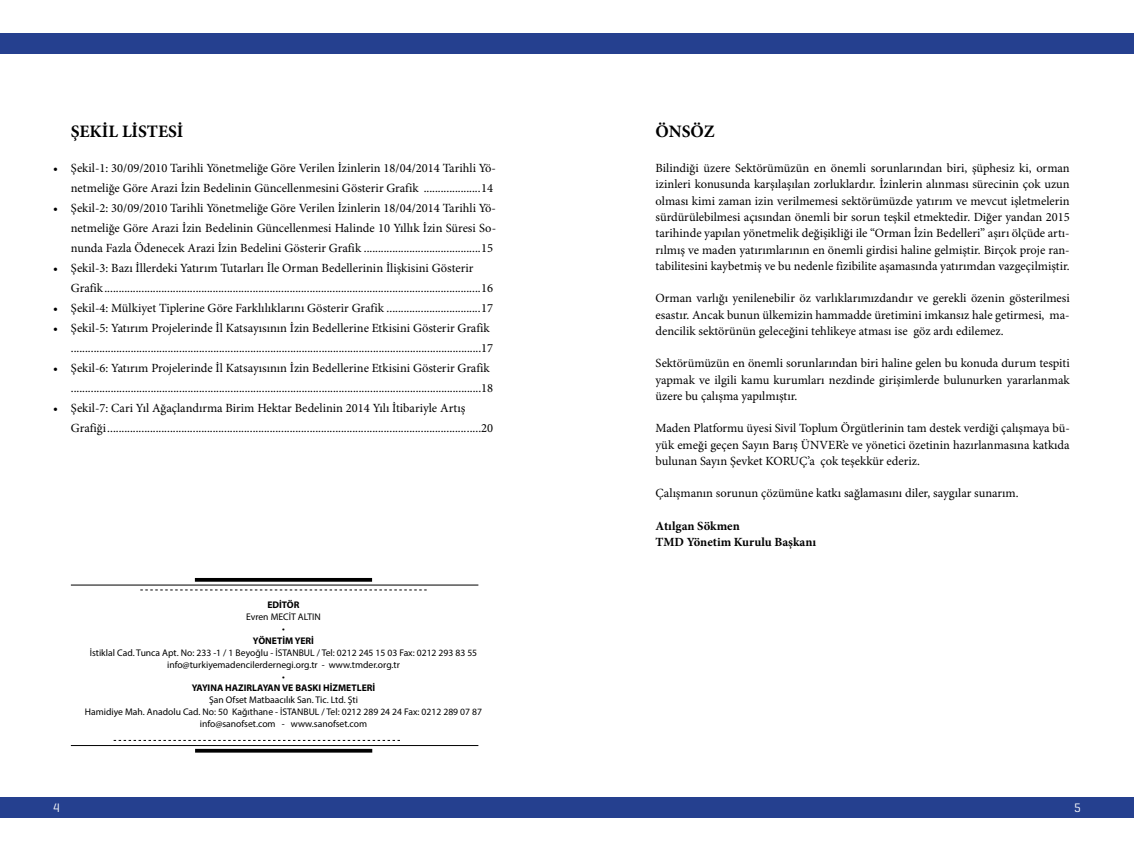
<style>
.page{position:relative;width:1134px;height:851px;background:#fff}
.page>*{position:absolute;margin:0;border:0;box-sizing:border-box;transform-origin:0 0}
.t1{font:700 17.5px "Minion Pro";color:#000}
.t2{font:12.5px/16.2px "Minion Pro";color:#000;text-align:justify}
.t3{font:700 12.5px/16.2px "Minion Pro";color:#000}
.t4{font:12.5px "Geogrotesque";color:#fff}
.t5{font:9.62px/11.9px "Myriad Pro";color:#000;text-align:center}
.t6{font:700 9.62px "Myriad Pro";color:#000}
</style>
<div class="page">
<div style="left:0;top:33px;width:1134px;height:20px;background:#25408f"></div>
<div style="left:0;top:797px;width:1134px;height:20px;background:#25408f"></div>
<hr style="left:71px;top:745px;width:407px;height:1px;background:#000">
<svg style="left:195px;top:748px;width:177px;height:4px"></svg>
<hr style="left:71px;top:584px;width:407px;height:1px;background:#000">
<hr style="left:195px;top:578px;width:177px;height:3px;background:#000">
<svg style="left:140px;top:589px;width:287px;height:1px"></svg>
<svg style="left:114px;top:740px;width:286px;height:1px"></svg>
<h1 class="t1" style="left:71px;top:119px;width:114px">ŞEKİL LİSTESİ</h1>
<h1 class="t1" style="left:656px;top:119px;width:61px">ÖNSÖZ</h1>
<p class="t2" style="left:656px;top:160px;width:416px">Bilindiği üzere Sektörümüzün en önemli sorunlarından biri, şüphesiz ki, orman izinleri konusunda karşılaşılan zorluklardır. İzinlerin alınması sürecinin çok uzun olması kimi zaman izin verilmemesi sektörümüzde yatırım ve mevcut işletmelerin sürdürülebilmesi açısından önemli bir sorun teşkil etmektedir. Diğer yandan 2015 tarihinde yapılan yönetmelik değişikliği ile “Orman İzin Bedelleri” aşırı ölçüde artı&shy;rılmış ve maden yatırımlarının en önemli girdisi haline gelmiştir. Birçok proje ran&shy;tabilitesini kaybetmiş ve bu nedenle fizibilite aşamasında yatırımdan vazgeçilmiştir.</p>
<p class="t2" style="left:656px;top:290px;width:416px">Orman varlığı yenilenebilir öz varlıklarımızdandır ve gerekli özenin gösterilmesi esastır. Ancak bunun ülkemizin hammadde üretimini imkansız hale getirmesi, ma&shy;dencilik sektörünün geleceğini tehlikeye atması ise göz ardı edilemez.</p>
<p class="t2" style="left:656px;top:355px;width:416px">Sektörümüzün en önemli sorunlarından biri haline gelen bu konuda durum tespiti yapmak ve ilgili kamu kurumları nezdinde girişimlerde bulunurken yararlanmak üzere bu çalışma yapılmıştır.</p>
<p class="t2" style="left:656px;top:420px;width:416px">Maden Platformu üyesi Sivil Toplum Örgütlerinin tam destek verdiği çalışmaya bü&shy;yük emeği geçen Sayın Barış ÜNVER’e ve yönetici özetinin hazırlanmasına katkıda bulunan Sayın Şevket KORUÇ’a çok teşekkür ederiz.</p>
<p class="t2" style="left:656px;top:485px;width:365px">Çalışmanın sorunun çözümüne katkı sağlamasını diler, saygılar sunarım.</p>
<p class="t3" style="left:656px;top:517px;width:162px">Atılgan Sökmen<br>TMD Yönetim Kurulu Başkanı</p>
<p class="t2" style="left:53px;top:159px;width:444px;line-height:20px;text-align:right">• Şekil-1: 30/09/2010 Tarihli Yönetmeliğe Göre Verilen İzinlerin 18/04/2014 Tarihli Yö&shy;netmeliğe Göre Arazi İzin Bedelinin Güncellenmesini Gösterir Grafik ....................14</p>
<p class="t2" style="left:71px;top:199px;width:427px;line-height:20px;text-indent:-18px">• Şekil-2: 30/09/2010 Tarihli Yönetmeliğe Göre Verilen İzinlerin 18/04/2014 Tarihli Yö&shy;netmeliğe Göre Arazi İzin Bedelinin Güncellenmesi Halinde 10 Yıllık İzin Süresi So&shy;nunda Fazla Ödenecek Arazi İzin Bedelini Gösterir Grafik .........................................15</p>
<p class="t2" style="left:71px;top:259px;width:424px;line-height:20px;text-indent:-18px">• Şekil-3: Bazı İllerdeki Yatırım Tutarları İle Orman Bedellerinin İlişkisini Gösterir<br>Grafik....................................................................................................................................16</p>
<p class="t2" style="left:53px;top:300px;width:442px">• Şekil-4: Mülkiyet Tiplerine Göre Farklılıklarını Gösterir Grafik .................................17</p>
<p class="t2" style="left:53px;top:319px;width:442px;line-height:20px;text-align:right">• Şekil-5: Yatırım Projelerinde İl Katsayısının İzin Bedellerine Etkisini Gösterir Grafik ................................................................................................................................................17</p>
<p class="t2" style="left:53px;top:359px;width:442px;line-height:20px;text-align:right">• Şekil-6: Yatırım Projelerinde İl Katsayısının İzin Bedellerine Etkisini Gösterir Grafik ................................................................................................................................................18</p>
<p class="t2" style="left:71px;top:399px;width:424px;line-height:20px;text-indent:-18px">• Şekil-7: Cari Yıl Ağaçlandırma Birim Hektar Bedelinin 2014 Yılı İtibariyle Artış<br>Grafiği...................................................................................................................................20</p>
<p class="t6" style="left:267px;top:598px;width:34px">EDİTÖR</p>
<p class="t5" style="left:246px;top:610px;width:76px">Evren MECİT ALTIN •</p>
<p class="t6" style="left:253px;top:634px;width:63px">YÖNETİM YERİ</p>
<p class="t5" style="left:90px;top:646px;width:389px">İstiklal Cad. Tunca Apt. No: 233 -1 / 1 Beyoğlu - İSTANBUL / Tel: 0212 245 15 03 Fax: 0212 293 83 55 info@turkiyemadencilerdernegi.org.tr - www.tmder.org.tr<br>•</p>
<p class="t6" style="left:192px;top:681px;width:185px">YAYINA HAZIRLAYAN VE BASKI HİZMETLERİ</p>
<p class="t5" style="left:85px;top:693px;width:399px">Şan Ofset Matbaacılık San. Tic. Ltd. Şti<br>Hamidiye Mah. Anadolu Cad. No: 50 Kağıthane - İSTANBUL / Tel: 0212 289 24 24 Fax: 0212 289 07 87 info@sanofset.com - www.sanofset.com</p>
<p class="t4" style="left:53px;top:799px;width:8px">4</p>
<p class="t4" style="left:1074px;top:799px;width:8px">5</p>
</div>
